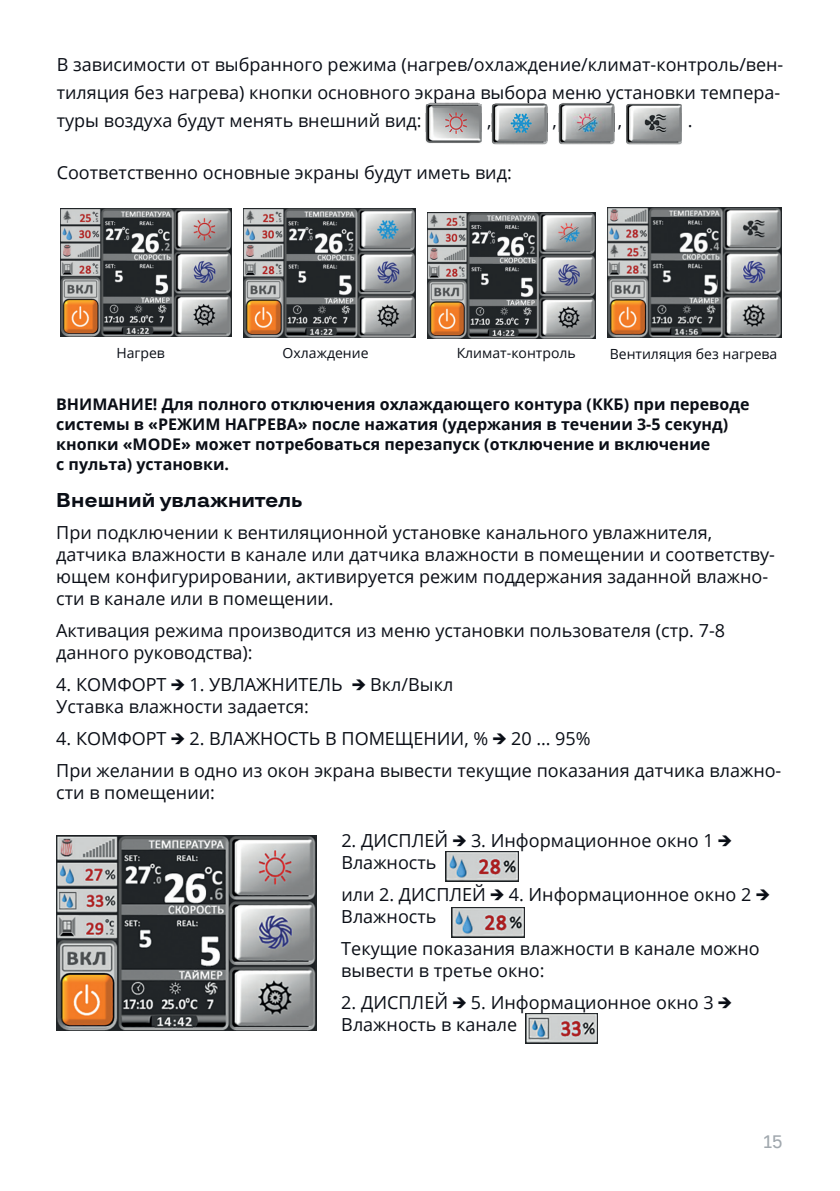
<style>
.page{position:relative;width:840px;height:1191px;background:#fff}
.page>*{position:absolute;margin:0;border:0;box-sizing:border-box;transform-origin:0 0}
.t1{font:700 20px "TT Travels";color:#0a0e16}
.t2{font:18px/22px "Open Sans";color:#0a0e16}
.t3{font:18px "Golos Text";color:#a1a8ae}
.t4{font:700 16px/20px "Open Sans";color:#0a0e16}
.t5{font:14px "Open Sans";color:#0a0e16}
.s1{font-family:"Golos Text";font-weight:700}
</style>
<div class="page">
<img style="left:57px;top:835px;width:259px;height:195px">
<img style="left:61px;top:209px;width:170px;height:127px">
<img style="left:243px;top:209px;width:172px;height:128px">
<img style="left:427px;top:212px;width:168px;height:126px">
<img style="left:607px;top:207px;width:174px;height:131px">
<img style="left:425px;top:103px;width:56px;height:40px">
<img style="left:425px;top:113px;width:56px;height:18px">
<img style="left:491px;top:102px;width:56px;height:42px">
<img style="left:491px;top:113px;width:56px;height:18px">
<img style="left:558px;top:102px;width:56px;height:42px">
<img style="left:558px;top:113px;width:56px;height:18px">
<img style="left:626px;top:103px;width:55px;height:41px">
<img style="left:626px;top:113px;width:55px;height:18px">
<img style="left:445px;top:851px;width:73px;height:30px">
<img style="left:451px;top:907px;width:73px;height:30px">
<img style="left:525px;top:1013px;width:72px;height:30px">
<p class="t2" style="left:57px;top:50px;width:727px;line-height:28px">В зависимости от выбранного режима (нагрев/охлаждение/климат-контроль/вен&shy;тиляция без нагрева) кнопки основного экрана выбора меню установки темпера&shy;туры воздуха будут менять внешний вид:</p>
<p class="t2" style="left:487px;top:109px;width:6px">,</p>
<p class="t2" style="left:552px;top:109px;width:6px">,</p>
<p class="t2" style="left:617px;top:109px;width:6px">,</p>
<p class="t2" style="left:687px;top:109px;width:6px">.</p>
<p class="t2" style="left:57px;top:161px;width:456px">Соответственно основные экраны будут иметь вид:</p>
<p class="t5" style="left:116px;top:344px;width:50px">Нагрев</p>
<p class="t5" style="left:282px;top:344px;width:87px">Охлаждение</p>
<p class="t5" style="left:456px;top:344px;width:121px">Климат-контроль</p>
<p class="t5" style="left:609px;top:344px;width:169px">Вентиляция без нагрева</p>
<p class="t4" style="left:56px;top:394px;width:694px">ВНИМАНИЕ! Для полного отключения охлаждающего контура (ККБ) при переводе системы в «РЕЖИМ НАГРЕВА» после нажатия (удержания в течении 3-5 секунд) кнопки «MODE» может потребоваться перезапуск (отключение и включение<br>с пульта) установки.</p>
<p class="t1" style="left:56px;top:488px;width:248px">Внешний увлажнитель</p>
<p class="t2" style="left:56px;top:521px;width:719px">При подключении к вентиляционной установке канального увлажнителя, датчика влажности в канале или датчика влажности в помещении и соответству&shy;ющем конфигурировании, активируется режим поддержания заданной влажно&shy;сти в канале или в помещении.</p>
<p class="t2" style="left:56px;top:619px;width:670px">Активация режима производится из меню установки пользователя (cтр. 7-8 данного руководства):</p>
<p class="t2" style="left:56px;top:673px;width:398px">4. КОМФОРТ <span class="s1">→</span> 1. УВЛАЖНИТЕЛЬ <span class="s1">→</span> Вкл/Выкл<br>Уставка влажности задается:</p>
<p class="t2" style="left:56px;top:722px;width:726px;line-height:32px">4. КОМФОРТ <span class="s1">→</span> 2. ВЛАЖНОСТЬ В ПОМЕЩЕНИИ, % <span class="s1">→</span> 20 … 95%<br>При желании в одно из окон экрана вывести текущие показания датчика влажно-</p>
<p class="t2" style="left:56px;top:781px;width:160px">сти в помещении:</p>
<p class="t2" style="left:341px;top:829px;width:392px">2. ДИСПЛЕЙ <span class="s1">→</span> 3. Информационное окно 1 <span class="s1">→<br></span>Влажность</p>
<p class="t2" style="left:341px;top:883px;width:429px">или 2. ДИСПЛЕЙ <span class="s1">→</span> 4. Информационное окно 2 <span class="s1">→<br></span>Влажность</p>
<p class="t2" style="left:341px;top:937px;width:419px">Текущие показания влажности в канале можно вывести в третье окно:</p>
<p class="t2" style="left:341px;top:991px;width:392px">2. ДИСПЛЕЙ <span class="s1">→</span> 5. Информационное окно 3 <span class="s1">→<br></span>Влажность в канале</p>
<p class="t3" style="left:763px;top:1130px;width:21px">15</p>
</div>
